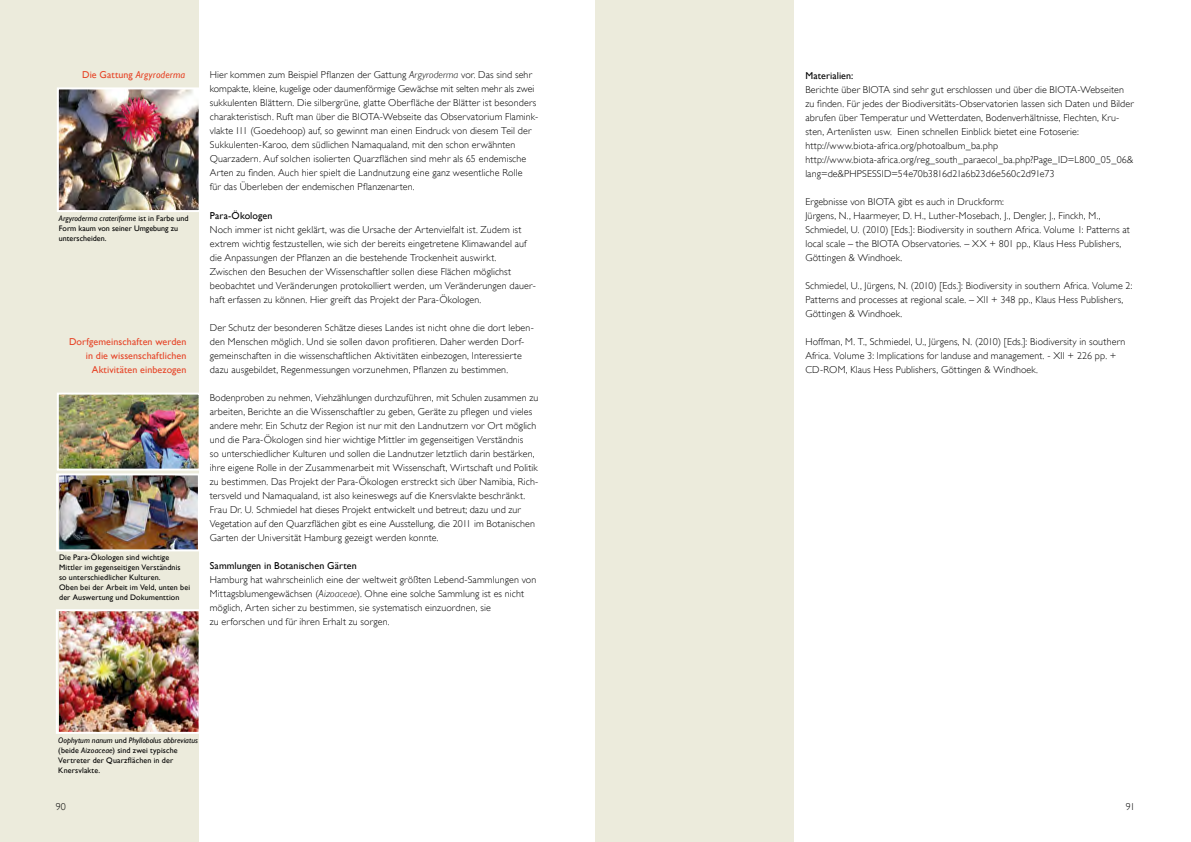
<style>
.page{position:relative;width:1191px;height:842px;background:#fff}
.page>*{position:absolute;margin:0;border:0;box-sizing:border-box;transform-origin:0 0}
.t1{font:300 10px/14px "Gill Sans";letter-spacing:.01em;color:#000}
.t2{font:10px/14px "Gill Sans";letter-spacing:.01em;color:#e64427;text-align:right}
.t3{font:10px "Gill Sans";letter-spacing:.01em;color:#000}
.t4{font:italic 10px "Gill Sans";letter-spacing:.01em;color:#e64427}
.t5{font:8px/10px "Gill Sans";letter-spacing:.015em;color:#000}
.s1{font-style:normal}
.s2{font-style:italic}
</style>
<div class="page">
<div style="left:0;top:0;width:198px;height:842px;background:#ecebdc"></div>
<div style="left:595px;top:0;width:199px;height:842px;background:#ecebdc"></div>
<img style="left:59px;top:612px;width:139px;height:119px">
<div style="left:56px;top:609px;width:145px;height:125px;border:2px solid #fff"></div>
<img style="left:60px;top:396px;width:138px;height:72px">
<div style="left:57px;top:393px;width:144px;height:78px;border:2px solid #fff"></div>
<img style="left:60px;top:476px;width:137px;height:72px">
<div style="left:56px;top:473px;width:144px;height:78px;border:2px solid #fff"></div>
<img style="left:60px;top:90px;width:138px;height:119px">
<div style="left:57px;top:87px;width:144px;height:125px;border:2px solid #fff"></div>
<p class="t4" style="left:82px;top:69px;width:105px"><span class="s1">Die Gattung</span> Argyroderma</p>
<p class="t5" style="left:59px;top:213px;width:131px"><span class="s2">Argyroderma crateriforme</span> ist in Farbe und<br>Form kaum von seiner Umgebung zu unterscheiden.</p>
<p class="t2" style="left:69px;top:334px;width:119px">Dorfgemeinschaften werden in die wissenschaftlichen<br>Aktivitäten einbezogen</p>
<p class="t5" style="left:59px;top:552px;width:132px">Die Para-Ökologen sind wichtige Mittler im gegenseitigen Verständnis so unterschiedlicher Kulturen.<br>Oben bei der Arbeit im Veld, unten bei der Auswertung und Dokumenttion</p>
<p class="t1" style="left:210px;top:68px;width:330px">H ier kommen zum Beispiel Pflanzen der Gattung <span class="s2">Argyroderma</span> vor. Das sind sehr kompakte, kleine, kugelige oder daumenförmige Gewächse mit selten mehr als zwei sukkulenten Blättern. Die silbergrüne, glatte Oberfläche der Blätter ist besonders charakteristisch. Ruft man über die BIOTA-Webseite das Observatorium Flamink&shy;vlakte 111 (Goedehoop) auf, so gewinnt man einen Eindruck von diesem Teil der Sukkulenten-Karoo, dem südlichen Namaqualand, mit den schon erwähnten Quarzadern. Auf solchen isolierten Quarzflächen sind mehr als 65 endemische Arten zu finden. Auch hier spielt die Landnutzung eine ganz wesentliche Rolle<br>für das Überleben der endemischen Pflanzenarten.</p>
<p class="t3" style="left:210px;top:209px;width:64px">Para-Ökologen</p>
<p class="t1" style="left:210px;top:222px;width:327px">Noch immer ist nicht geklärt, was die Ursache der Artenvielfalt ist. Zudem ist extrem wichtig festzustellen, wie sich der bereits eingetretene Klimawandel auf die Anpassungen der Pflanzen an die bestehende Trockenheit auswirkt.<br>Zwischen den Besuchen der Wissenschaftler sollen diese Flächen möglichst beobachtet und Veränderungen protokolliert werden, um Veränderungen dauer&shy;haft erfassen zu können. H ier greift das Projekt der Para-Ökologen.</p>
<p class="t1" style="left:210px;top:320px;width:325px">Der Schutz der besonderen Schätze dieses Landes ist nicht ohne die dort leben&shy;den Menschen möglich. Und sie sollen davon profitieren. Daher werden Dorf&shy;gemeinschaften in die wissenschaftlichen Aktivitäten einbezogen, Interessierte dazu ausgebildet, Regenmessungen vorzunehmen, Pflanzen zu bestimmen.</p>
<p class="t1" style="left:210px;top:390px;width:330px">Bodenproben zu nehmen, Viehzählungen durchzuführen, mit Schulen zusammen zu arbeiten, Berichte an die Wissenschaftler zu geben, Geräte zu pflegen und vieles andere mehr. Ein Schutz der Region ist nur mit den Landnutzern vor Ort möglich und die Para-Ökologen sind hier wichtige Mittler im gegenseitigen Verständnis<br>so unterschiedlicher Kulturen und sollen die Landnutzer letztlich darin bestärken, ihre eigene Rolle in der Zusammenarbeit mit Wissenschaft, Wirtschaft und Politik zu bestimmen. Das Projekt der Para-Ökologen erstreckt sich über N amibia, Rich&shy;tersveld und Namaqualand, ist also keineswegs auf die Knersvlakte beschränkt.<br>Frau Dr. U. Schmiedel hat dieses Projekt entwickelt und betreut; dazu und zur Vegetation auf den Quarzflächen gibt es eine Ausstellung, die 2011 im Botanischen Garten der Universität H amburg gezeigt werden konnte.</p>
<p class="t3" style="left:210px;top:559px;width:148px">Sammlungen in Botanischen Gärten</p>
<p class="t1" style="left:210px;top:572px;width:328px">Hamburg hat wahrscheinlich eine der weltweit größten Lebend-Sammlungen von Mittagsblumengewächsen (<span class="s2">Aizoaceae</span>). Ohne eine solche Sammlung ist es nicht möglich, Arten sicher zu bestimmen, sie systematisch einzuordnen, sie<br>zu erforschen und für ihren Erhalt zu sorgen.</p>
<p class="t5" style="left:58px;top:735px;width:141px"><span class="s2">Oophytum nanum</span> und <span class="s2">Phyllobolus abbreviatus </span>(beide <span class="s2">Aizoaceae</span>) sind zwei typische<br>Vertreter der Quarzflächen in der<br>Knersvlakte.</p>
<p class="t3" style="left:805px;top:70px;width:50px">Materialien:</p>
<p class="t1" style="left:805px;top:83px;width:330px">Berichte über BIOTA sind sehr gut erschlossen und über die BIOTA-Webseiten zu finden. Für jedes der Biodiversitäts-Observatorien lassen sich Daten und Bilder abrufen über Temperatur und Wetterdaten, Bodenverhältnisse, Flechten, Kru&shy;sten, Artenlisten usw. Einen schnellen Einblick bietet eine Fotoserie: http://www.biota-africa.org/photoalbum_ba.php http://www.biota-africa.org/reg_south_paraecol_ba.php?Page_ID=L800_05_06&amp; lang=de&amp;PH PSESS</p>
<p class="t1" style="left:881px;top:167px;width:174px">ID=54e70b3816d21a6b23d6e560c2d91e73</p>
<p class="t1" style="left:805px;top:195px;width:326px">Ergebnisse von BIOTA gibt es auch in Druckform:<br>Jürgens, N., Haarmeyer, D. H ., Luther-Mosebach, J., Dengler, J., Finckh, M., Schmiedel, U. (2010) [Eds.]: Biodiversity in southern Africa. Volume 1: Patterns at local scale – the BIOTA Observatories. – XX + 801 pp., Klaus H ess Publishers, Göttingen &amp; Windhoek.</p>
<p class="t1" style="left:805px;top:279px;width:329px">Schmiedel, U., Jürgens, N . (2010) [Eds.]: Biodiversity in southern Africa. Volume 2:<br>Patterns and processes at regional scale. – XII + 348 pp., Klaus H ess Publishers,<br>Göttingen &amp; Windhoek.</p>
<p class="t1" style="left:805px;top:335px;width:321px">Hoffman, M . T., Schmiedel, U., Jürgens, N . (2010) [Eds.]: Biodiversity in southern<br>Africa. Volume 3: Implications for landuse and management. - XII + 226 pp. +<br>CD-ROM</p>
<p class="t1" style="left:845px;top:363px;width:194px">, Klaus Hess Publishers, Göttingen &amp; Windhoek.</p>
<p class="t1" style="left:56px;top:799px;width:12px">90</p>
<p class="t1" style="left:1125px;top:799px;width:11px">91</p>
</div>
